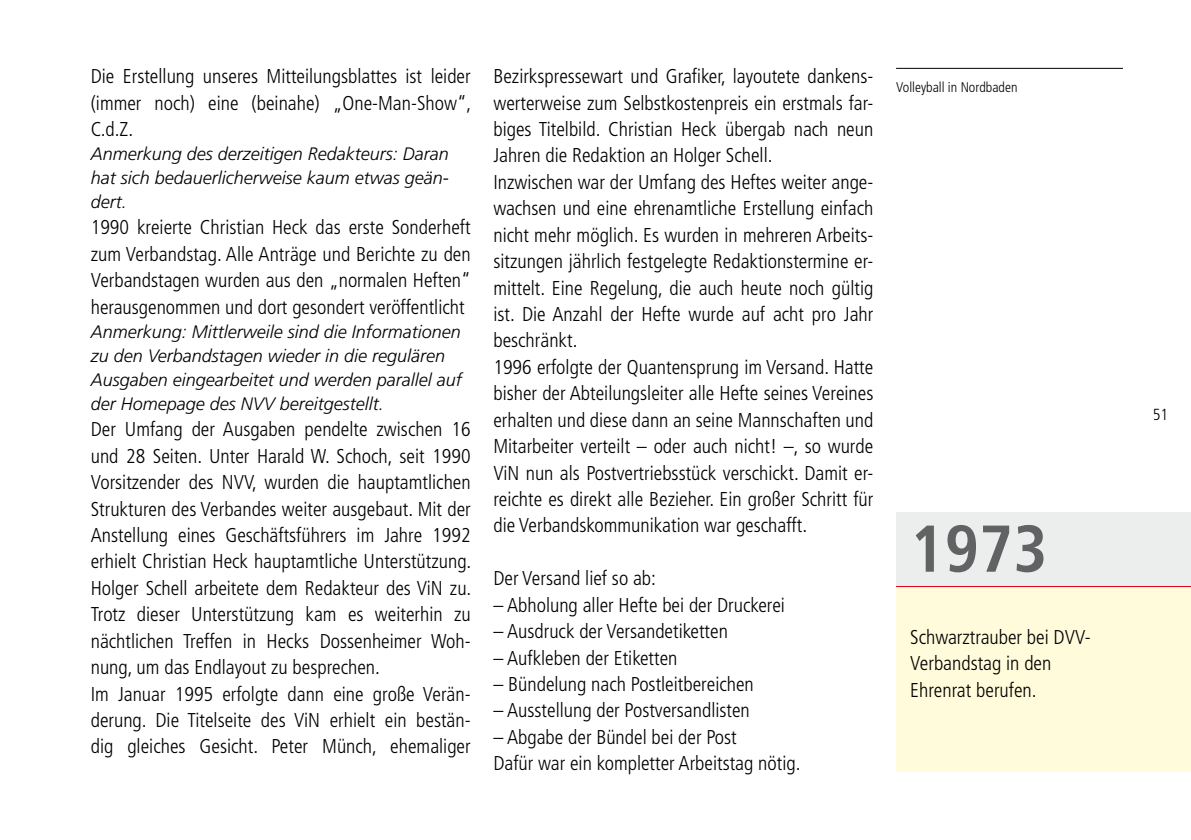
<style>
.page{position:relative;width:1191px;height:840px;background:#fff}
.page>*{position:absolute;margin:0;border:0;box-sizing:border-box;transform-origin:0 0}
.t1{font:700 condensed 66px "Frutiger";color:#616264}
.t2{font:300 condensed 20px/26.4px "Frutiger";color:#000}
.t3{font:italic 300 18px/24px "Frutiger";color:#000;text-align:justify}
.t4{font:300 condensed 16px "Frutiger";color:#000}
.t5{font:300 condensed 14px "Frutiger";color:#000}
</style>
<div class="page">
<hr style="left:896px;top:68px;width:227px;height:1px;background:#000">
<div style="left:896px;top:585px;width:295px;height:186px;background:#fffbdb"></div>
<div style="left:896px;top:512px;width:295px;height:73px;background:#eceded"></div>
<hr style="left:896px;top:585px;width:295px;height:1px;background:#e2001a">
<p class="t2" style="left:91px;top:63px;width:382px;text-align:justify">Die Erstellung unseres Mitteilungsblattes ist leider (immer noch) eine (beinahe) „One-Man-Show“, C.d.Z.</p>
<p class="t3" style="left:91px;top:142px;width:360px">Anmerkung des derzeitigen Redakteurs: Daran hat sich bedauerlicherweise kaum etwas geän&shy;dert.</p>
<p class="t2" style="left:91px;top:214px;width:381px;text-align:justify">1990 kreierte Christian Heck das erste Sonderheft zum Verbandstag. Alle Anträge und Berichte zu den Verbandstagen wurden aus den „normalen Heften“ herausgenommen und dort gesondert veröffentlicht</p>
<p class="t3" style="left:91px;top:319px;width:373px;text-align:left">Anmerkung: Mittlerweile sind die Informationen zu den Verbandstagen wieder in die regulären Ausgaben eingearbeitet und werden parallel auf der Homepage des NVV bereitgestellt.</p>
<p class="t2" style="left:91px;top:416px;width:382px">Der Umfang der Ausgaben pendelte zwischen 16 und 28 Seiten. Unter Harald W. Schoch, seit 1990<br>Vorsitzender des NVV, wurden die hauptamtlichen Strukturen des Verbandes weiter ausgebaut. Mit der Anstellung eines Geschäftsführers im Jahre 1992 erhielt Christian Heck hauptamtliche Unterstützung.<br>Holger Schell arbeitete dem Redakteur des ViN zu.<br>Trotz dieser Unterstützung kam es weiterhin zu nächtlichen Treffen in Hecks Dossenheimer Woh&shy;nung, um das Endlayout zu besprechen.<br>Im Januar 1995 erfolgte dann eine große Verän&shy;derung. Die Titelseite des ViN erhielt ein bestän&shy;dig gleiches Gesicht. Peter Münch, ehemaliger</p>
<p class="t2" style="left:493px;top:63px;width:381px">Bezirkspressewart und Grafiker, layoutete dankens&shy;werterweise zum Selbstkostenpreis ein erstmals far&shy;biges Titelbild. Christian Heck übergab nach neun Jahren die Redaktion an Holger Schell.<br>Inzwischen war der Umfang des Heftes weiter ange&shy;wachsen und eine ehrenamtliche Erstellung einfach nicht mehr möglich. Es wurden in mehreren Arbeits&shy;sitzungen jährlich festgelegte Redaktionstermine er&shy;mittelt. Eine Regelung, die auch heute noch gültig ist. Die Anzahl der Hefte wurde auf acht pro Jahr beschränkt.<br>1996 erfolgte der Quantensprung im Versand. Hatte bisher der Abteilungsleiter alle Hefte seines Vereines erhalten und diese dann an seine Mannschaften und Mitarbeiter verteilt – oder auch nicht! –, so wurde ViN nun als Postvertriebsstück verschickt. Damit er&shy;reichte es direkt alle Bezieher. Ein großer Schritt für die Verbandskommunikation war geschafft.</p>
<p class="t2" style="left:493px;top:565px;width:164px">Der Versand lief so ab:</p>
<p class="t2" style="left:493px;top:591px;width:293px">– Abholung aller Hefte bei der Druckerei</p>
<p class="t2" style="left:493px;top:618px;width:236px">– Ausdruck der Versandetiketten</p>
<p class="t2" style="left:493px;top:644px;width:186px">– Aufkleben der Etiketten</p>
<p class="t2" style="left:493px;top:670px;width:262px">– Bündelung nach Postleitbereichen</p>
<p class="t2" style="left:493px;top:697px;width:258px">– Ausstellung der Postversandlisten</p>
<p class="t2" style="left:493px;top:723px;width:308px">– Abgabe der Bündel bei der Post<br>Dafür war ein kompletter Arbeitstag nötig.</p>
<p class="t5" style="left:896px;top:79px;width:123px">Volleyball in Nordbaden</p>
<h1 class="t1" style="left:910px;top:509px;width:139px">1973</h1>
<p class="t2" style="left:910px;top:623px;width:182px">Schwarztrauber bei DVV-<br>Verbandstag in den<br>Ehrenrat berufen.</p>
<p class="t4" style="left:1153px;top:405px;width:17px">51</p>
</div>
